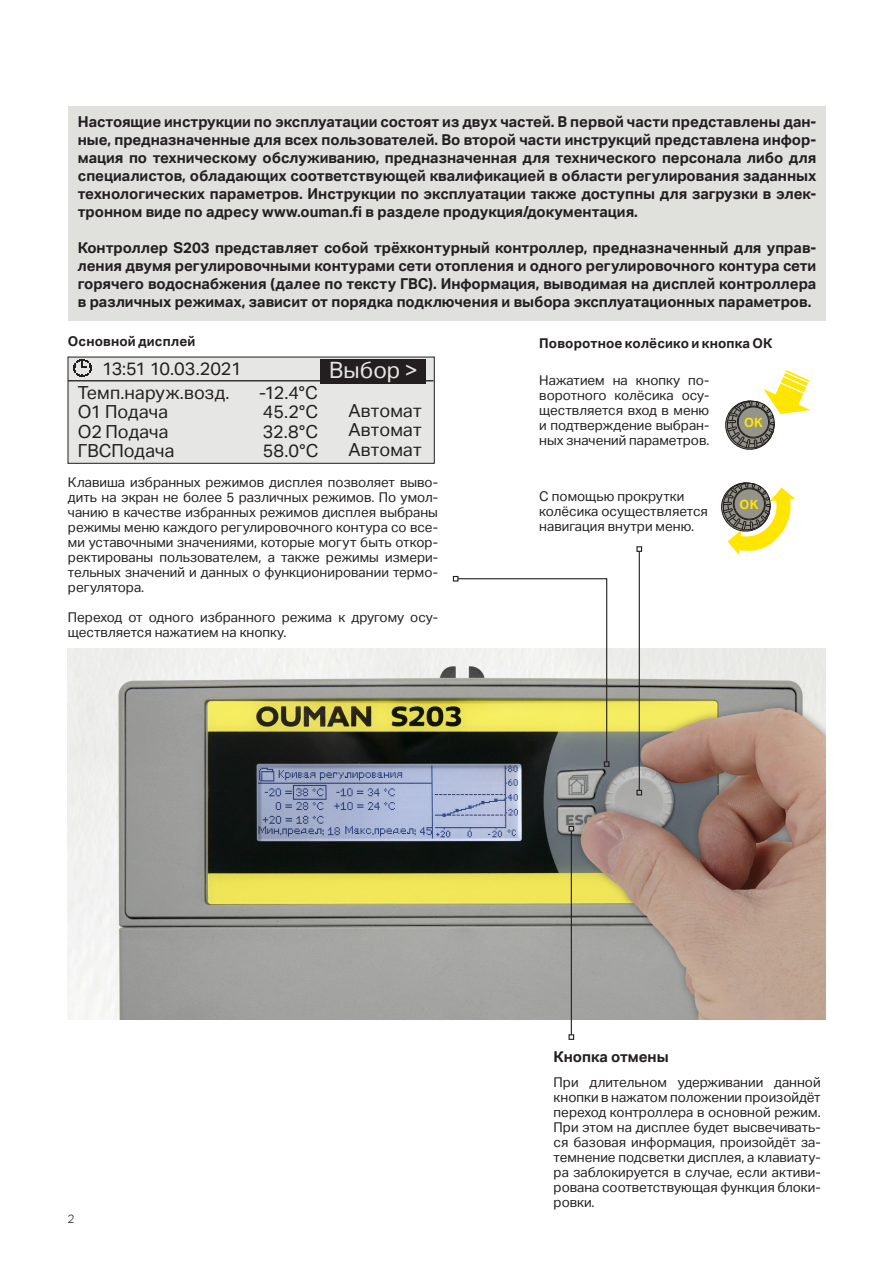
<style>
.page{position:relative;width:893px;height:1263px;background:#fff}
.page>*{position:absolute;margin:0;border:0;box-sizing:border-box;transform-origin:0 0}
.Display_harmaa{font:22.5px "Aktiv Grotesk";letter-spacing:.005em;color:#e6e7e5}
.Display_black{font:18px "Aktiv Grotesk";letter-spacing:.005em;color:#231f20}
.Display_black-2{font:18px "Aktiv Grotesk";letter-spacing:-.035em;color:#231f20}
.Ingressi{font:700 15px/18px "Aktiv Grotesk";color:#231f20;text-align:justify}
.Hakusanat{font:700 15px "Aktiv Grotesk";color:#231f20}
.Leipäteksti{font:13.5px/15px "Aktiv Grotesk";color:#231f20;text-align:justify}
.Leipäteksti_BOLD{font:700 13.5px "Aktiv Grotesk";letter-spacing:.01em;color:#231f20}
.t1{font:700 12.75px "Aktiv Grotesk";color:#ffe601}
.t2{font:300 12px "Aktiv Grotesk";color:#231f20}
</style>
<div class="page">
<img style="left:67px;top:649px;width:758px;height:370px">
<div style="left:68px;top:106px;width:757px;height:214px;background:#e0e0dd"></div>
<svg style="left:721px;top:482px;width:74px;height:73px"></svg>
<svg style="left:725px;top:370px;width:86px;height:80px"></svg>
<hr style="left:571px;top:831px;width:1px;height:204px;background:#231f20">
<svg style="left:568px;top:826px;width:6px;height:5px"></svg>
<svg style="left:568px;top:1034px;width:6px;height:6px"></svg>
<svg style="left:453px;top:576px;width:156px;height:191px"></svg>
<div style="left:68px;top:357px;width:366px;height:106px;background:#e6e7e5"></div>
<hr style="left:68px;top:380px;width:365px;height:1px;background:#231f20">
<div style="left:320px;top:359px;width:105px;height:25px;background:#231f20"></div>
<hr style="left:639px;top:551px;width:1px;height:239px;background:#231f20">
<svg style="left:636px;top:790px;width:6px;height:5px"></svg>
<svg style="left:636px;top:546px;width:6px;height:6px"></svg>
<svg style="left:73px;top:359px;width:19px;height:18px"></svg>
<p class="Ingressi" style="left:78px;top:113px;width:740px">Настоящие инструкции по эксплуатации состоят из двух частей. В первой части представлены дан&shy;ные, предназначенные для всех пользователей. Во второй части инструкций представлена инфор&shy;мация по техническому обслуживанию, предназначенная для технического персонала либо для специалистов, обладающих соответствующей квалификацией в области регулирования заданных технологических параметров. Инструкции по эксплуатации также доступны для загрузки в элек&shy;тронном виде по адресу www.ouman.fi в разделе продукция/документация.</p>
<p class="Ingressi" style="left:78px;top:239px;width:740px">Контроллер S203 представляет собой трёхконтурный контроллер, предназначенный для управ&shy;ления двумя регулировочными контурами сети отопления и одного регулировочного контура сети горячего водоснабжения (далее по тексту ГВС). Информация, выводимая на дисплей контроллера в различных режимах, зависит от порядка подключения и выбора эксплуатационных параметров.</p>
<p class="Leipäteksti_BOLD" style="left:68px;top:333px;width:129px">Основной дисплей</p>
<p class="Display_black-2" style="left:102px;top:358px;width:141px">13:51 10.03.2021</p>
<p class="Display_harmaa" style="left:329px;top:357px;width:90px">Выбор &gt;</p>
<p class="Display_black" style="left:78px;top:382px;width:153px">Темп.наруж.возд.</p>
<p class="Display_black" style="left:78px;top:402px;width:92px">O1 Подача</p>
<p class="Display_black" style="left:78px;top:421px;width:92px">O2 Подача</p>
<p class="Display_black" style="left:78px;top:441px;width:98px">ГВСПодача</p>
<p class="Display_black" style="left:259px;top:382px;width:60px">-12.4°C</p>
<p class="Display_black" style="left:263px;top:402px;width:57px">45.2°C</p>
<p class="Display_black" style="left:263px;top:421px;width:57px">32.8°C</p>
<p class="Display_black" style="left:263px;top:441px;width:57px">58.0°C</p>
<p class="Display_black" style="left:348px;top:400px;width:75px">Автомат</p>
<p class="Display_black" style="left:348px;top:420px;width:75px">Автомат</p>
<p class="Display_black" style="left:348px;top:439px;width:75px">Автомат</p>
<p class="Leipäteksti" style="left:68px;top:475px;width:371px">Клавиша избранных режимов дисплея позволяет выво&shy;дить на экран не более 5 различных режимов. По умол&shy;чанию в качестве избранных режимов дисплея выбраны режимы меню каждого регулировочного контура со все&shy;ми уставочными значениями, которые могут быть откор&shy;ректированы пользователем, а также режимы измери&shy;тельных значений и данных о функционировании термо&shy;регулятора.</p>
<p class="Leipäteksti" style="left:68px;top:610px;width:371px">Переход от одного избранного режима к другому осу&shy;ществляется нажатием на кнопку.</p>
<p class="Leipäteksti_BOLD" style="left:539px;top:336px;width:234px">Поворотное колёсико и кнопка ОК</p>
<p class="Leipäteksti" style="left:539px;top:373px;width:172px">Нажатием на кнопку по&shy;воротного колёсика осу&shy;ществляется вход в меню и подтверждение выбран&shy;ных значений параметров.</p>
<p class="Leipäteksti" style="left:539px;top:489px;width:170px;text-align:left">С помощью прокрутки колёсика осуществляется навигация внутри меню.</p>
<p class="t1" style="left:744px;top:415px;width:20px">OK</p>
<p class="t1" style="left:740px;top:497px;width:20px">OK</p>
<p class="t2" style="left:68px;top:1212px;width:9px">2</p>
<p class="Hakusanat" style="left:554px;top:1048px;width:117px">Кнопка отмены</p>
<p class="Leipäteksti" style="left:554px;top:1075px;width:269px">При длительном удерживании данной кнопки в нажатом положении произойдёт переход контроллера в основной режим.<br>При этом на дисплее будет высвечивать&shy;ся базовая информация, произойдёт за&shy;темнение подсветки дисплея, а клавиату&shy;ра заблокируется в случае, если активи&shy;рована соответствующая функция блоки&shy;ровки.</p>
</div>
